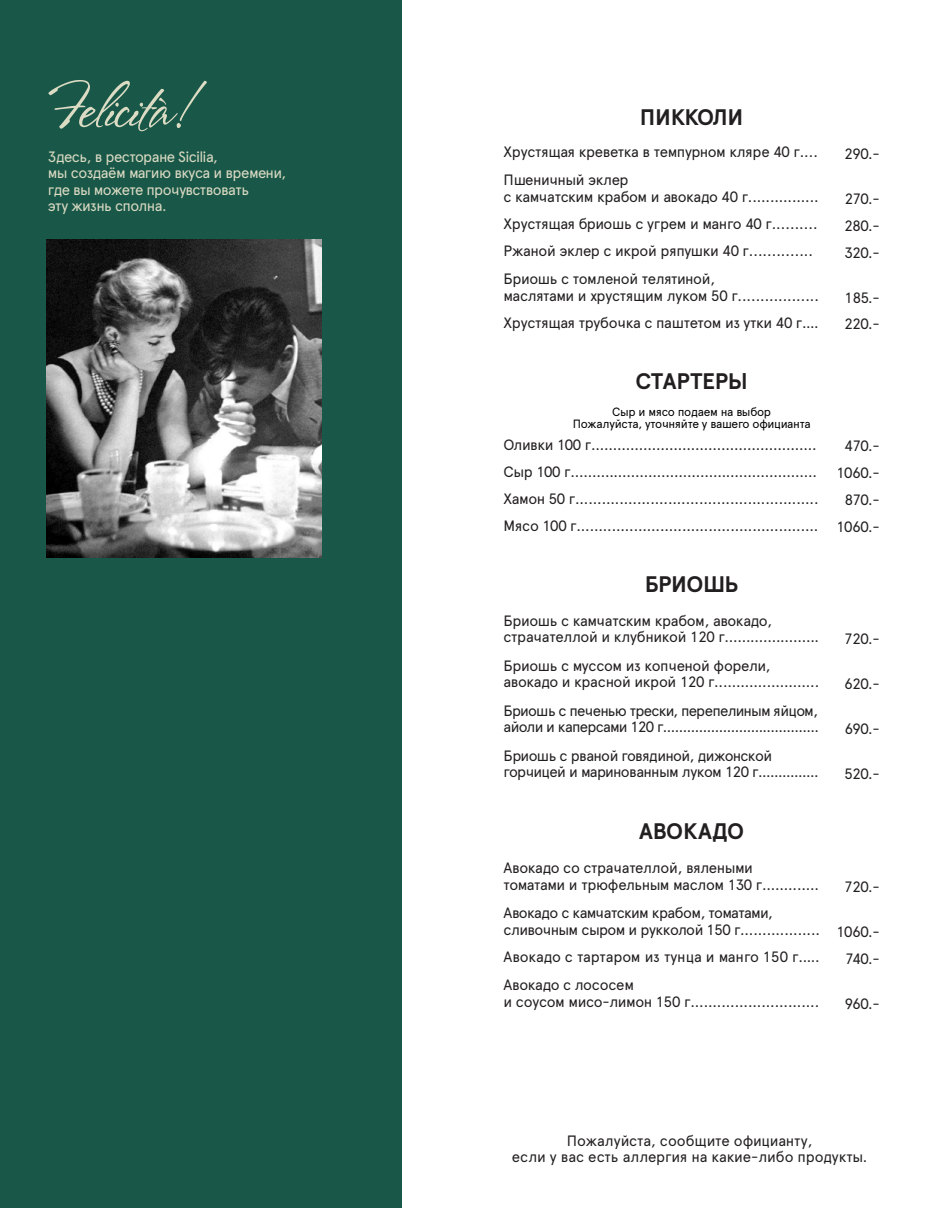
<style>
.page{position:relative;width:944px;height:1208px;background:#fff}
.page>*{position:absolute;margin:0;border:0;box-sizing:border-box;transform-origin:0 0}
.t1{font:60px "Rosa Marena";letter-spacing:-.015em;color:#dcdbc4}
.t2{font:700 22.5px "Apercu Pro";letter-spacing:-.015em;color:#221f20}
.t3{font:15px/16.5px "Apercu Pro";letter-spacing:-.03em;color:#221f20}
.t4{font:15px/16.5px "Apercu Pro";letter-spacing:-.005em;color:#221f20;text-align:center}
.t5{font:15px/16.5px "Apercu Pro";letter-spacing:-.055em;color:#221f20}
.t6{font:15px/16.5px "Apercu Pro";letter-spacing:-.04em;color:#dcdbc4}
.t7{font:12px/12px "Apercu Pro";letter-spacing:-.025em;color:#000;text-align:center}
</style>
<div class="page">
<div style="left:0;top:0;width:401px;height:1208px;background:#195848"></div>
<img style="left:47px;top:239px;width:274px;height:319px">
<h1 class="t1" style="left:48px;top:71px;width:141px">Felicità!</h1>
<p class="t6" style="left:48px;top:147px;width:240px">Здесь, в ресторане Sicilia,<br>мы создаём магию вкуса и времени, где вы можете прочувствовать<br>эту жизнь сполна.</p>
<h2 class="t2" style="left:640px;top:100px;width:105px">ПИККОЛИ</h2>
<p class="t3" style="left:504px;top:143px;width:316px">Хрустящая креветка в темпурном кляре 40 г....</p>
<p class="t3" style="left:844px;top:144px;width:37px">290.-</p>
<p class="t3" style="left:504px;top:171px;width:317px">Пшеничный эклер<br>с камчатским крабом и авокадо 40 г................</p>
<p class="t3" style="left:845px;top:189px;width:37px">270.-</p>
<p class="t3" style="left:504px;top:215px;width:316px">Хрустящая бриошь с угрем и манго 40 г..........</p>
<p class="t3" style="left:844px;top:216px;width:37px">280.-</p>
<p class="t3" style="left:504px;top:242px;width:311px">Ржаной эклер с икрой ряпушки 40 г..............</p>
<p class="t3" style="left:845px;top:243px;width:37px">320.-</p>
<p class="t3" style="left:504px;top:270px;width:317px">Бриошь с томленой телятиной,<br>маслятами и хрустящим луком 50 г..................</p>
<p class="t3" style="left:845px;top:288px;width:37px">185.-</p>
<p class="t3" style="left:504px;top:314px;width:317px">Хрустящая трубочка с паштетом из утки 40 г....</p>
<p class="t3" style="left:845px;top:315px;width:37px">220.-</p>
<h2 class="t2" style="left:636px;top:364px;width:114px">СТАРТЕРЫ</h2>
<p class="t7" style="left:573px;top:404px;width:239px">Сыр и мясо подаем на выбор<br>Пожалуйста, уточняйте у вашего официанта</p>
<p class="t3" style="left:504px;top:435px;width:315px">Оливки 100 г....................................................</p>
<p class="t3" style="left:845px;top:436px;width:37px">470.-</p>
<p class="t3" style="left:504px;top:462px;width:315px">Сыр 100 г.........................................................</p>
<p class="t3" style="left:836px;top:463px;width:45px">1060.-</p>
<p class="t3" style="left:504px;top:489px;width:317px">Хамон 50 г.......................................................</p>
<p class="t3" style="left:504px;top:486px;width:378px;line-height:25.8px;text-align:right">870.-<br>Мясо 100 г....................................................... 1060.-</p>
<h2 class="t2" style="left:645px;top:567px;width:95px">БРИОШЬ</h2>
<p class="t3" style="left:504px;top:611px;width:317px">Бриошь с камчатским крабом, авокадо, страчателлой и клубникой 120 г......................</p>
<p class="t3" style="left:504px;top:656px;width:317px">Бриошь с муссом из копченой форели, авокадо и красной икрой 120 г........................</p>
<p class="t5" style="left:504px;top:701px;width:317px">Бриошь с печенью трески, перепелиным яйцом, айоли и каперсами 120 г.......................................</p>
<p class="t3" style="left:504px;top:746px;width:317px">Бриошь с рваной говядиной, дижонской горчицей и маринованным луком 120 г...............</p>
<p class="t3" style="left:845px;top:630px;width:37px">720.-</p>
<p class="t3" style="left:844px;top:674px;width:37px">620.-</p>
<p class="t3" style="left:845px;top:719px;width:37px">690.-</p>
<p class="t3" style="left:845px;top:764px;width:37px">520.-</p>
<h2 class="t2" style="left:639px;top:814px;width:106px">АВОКАДО</h2>
<p class="t3" style="left:504px;top:858px;width:317px">Авокадо со страчателлой, вялеными<br>томатами и трюфельным маслом 130 г.............</p>
<p class="t3" style="left:845px;top:877px;width:37px">720.-</p>
<p class="t3" style="left:504px;top:903px;width:378px">Авокадо с камчатским крабом, томатами,<br>сливочным сыром и рукколой 150 г.................. 1060.-</p>
<p class="t4" style="left:504px;top:948px;width:318px">Авокадо с тартаром из тунца и манго 150 г.....</p>
<p class="t3" style="left:845px;top:949px;width:36px">740.-</p>
<p class="t3" style="left:504px;top:975px;width:317px">Авокадо с лососем<br>и соусом мисо-лимон 150 г.............................</p>
<p class="t3" style="left:845px;top:994px;width:36px">960.-</p>
<p class="t4" style="left:512px;top:1131px;width:357px">Пожалуйста, сообщите официанту,<br>если у вас есть аллергия на какие-либо продукты.</p>
</div>
